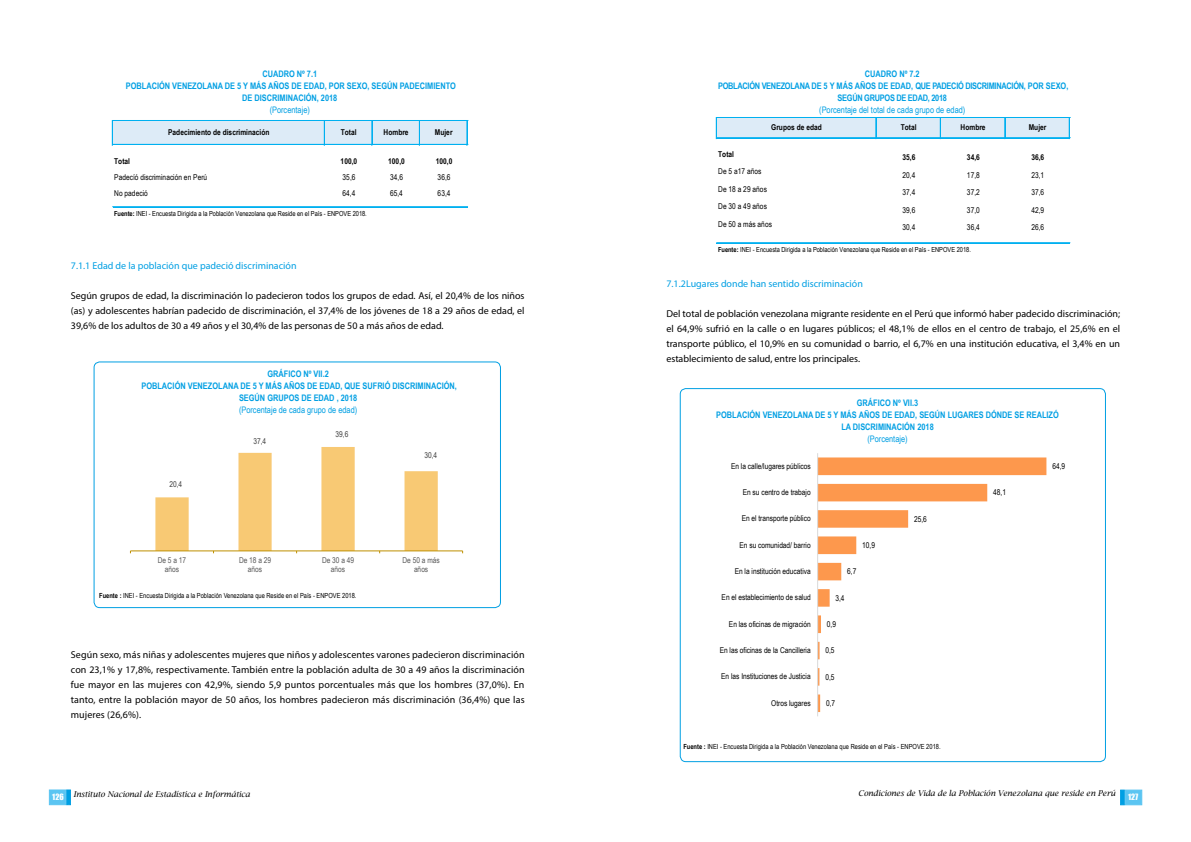
<style>
.page{position:relative;width:1191px;height:842px;background:#fff}
.page>*{position:absolute;margin:0;border:0;box-sizing:border-box;transform-origin:0 0}
.t1{font:10px/15px "Myriad Pro";color:#000;text-align:justify}
.t2{font:10px "Myriad Pro";color:#009fe3}
.t3{font:700 9px/12px "Arial Narrow";color:#009fe3;text-align:center}
.t4{font:700 9px/12px "Arial Narrow";letter-spacing:-.03em;color:#009fe3;text-align:center}
.t5{font:9px "Arial Narrow";color:#009fe3}
.t6{font:8px "Arial Narrow";letter-spacing:.005em;color:#000}
.t7{font:700 8px "Arial Narrow";letter-spacing:.005em;color:#000}
.t8{font:italic 8px "Lucida Bright";color:#000}
.t9{font:8px/9.2px "Arial Narrow";letter-spacing:-.01em;color:#595959;text-align:center}
.t10{font:8px "Arial Narrow";letter-spacing:.005em;color:#404040}
.t11{font:8px "Impact";color:#fff}
.t12{font:7px "Arial Narrow";color:#000}
.s1{font-weight:700}
</style>
<div class="page">
<div style="left:1124px;top:790px;width:18px;height:15px;background:#5bc5f2;border:1px solid #5bc5f2"></div>
<svg style="left:1120px;top:790px;width:4px;height:15px"></svg>
<div style="left:49px;top:789px;width:17px;height:16px;background:#5bc5f2;border:1px solid #5bc5f2"></div>
<svg style="left:66px;top:789px;width:5px;height:16px"></svg>
<div style="left:113px;top:121px;width:354px;height:24px;background:#ddebf7"></div>
<svg style="left:112px;top:120px;width:1px;height:25px"></svg>
<svg style="left:324px;top:121px;width:1px;height:23px"></svg>
<svg style="left:372px;top:121px;width:1px;height:23px"></svg>
<svg style="left:419px;top:121px;width:1px;height:23px"></svg>
<svg style="left:467px;top:121px;width:1px;height:23px"></svg>
<hr style="left:113px;top:120px;width:355px;height:1px;background:#00b0f0">
<hr style="left:113px;top:144px;width:355px;height:1px;background:#00b0f0">
<hr style="left:113px;top:206px;width:354px;height:1px;background:#00b0f0">
<hr style="left:113px;top:207px;width:354px;height:1px;background:#00b0f0">
<div style="left:94px;top:361px;width:407px;height:247px;border:1px solid #009fe3;border-radius:6px"></div>
<hr style="left:130px;top:550px;width:332px;height:1px;background:#bf9000">
<svg style="left:155px;top:447px;width:283px;height:106px"></svg>
<div style="left:717px;top:118px;width:352px;height:20px;background:#ddebf7"></div>
<svg style="left:716px;top:117px;width:1px;height:22px"></svg>
<svg style="left:875px;top:118px;width:2px;height:19px"></svg>
<svg style="left:940px;top:118px;width:1px;height:19px"></svg>
<svg style="left:1004px;top:118px;width:1px;height:19px"></svg>
<svg style="left:1069px;top:118px;width:1px;height:19px"></svg>
<hr style="left:717px;top:117px;width:353px;height:1px;background:#00b0f0">
<hr style="left:717px;top:137px;width:353px;height:1px;background:#00b0f0">
<hr style="left:717px;top:138px;width:353px;height:1px;background:#00b0f0">
<hr style="left:717px;top:242px;width:352px;height:1px;background:#00b0f0">
<hr style="left:717px;top:243px;width:352px;height:1px;background:#00b0f0">
<svg style="left:818px;top:457px;width:228px;height:255px"></svg>
<hr style="left:817px;top:453px;width:1px;height:263px;background:#d9d9d9">
<p class="t3" style="left:126px;top:68px;width:331px">CUADRO Nº 7.1<br>POBLACIÓN VENEZOLANA DE 5 Y MÁS AÑOS DE EDAD, POR SEXO, SEGÚN PADECIMIENTO<br>DE DISCRIMINACIÓN, 2018</p>
<p class="t5" style="left:270px;top:104px;width:42px">(Porcentaje)</p>
<p class="t7" style="left:168px;top:126px;width:103px">Padecimiento de discriminación</p>
<p class="t7" style="left:341px;top:126px;width:17px">Total</p>
<p class="t7" style="left:383px;top:126px;width:27px">Hombre</p>
<p class="t7" style="left:435px;top:126px;width:19px">Mujer</p>
<p class="t7" style="left:114px;top:155px;width:17px">Total</p>
<p class="t7" style="left:341px;top:155px;width:18px">100,0</p>
<p class="t7" style="left:388px;top:155px;width:18px">100,0</p>
<p class="t7" style="left:436px;top:155px;width:18px">100,0</p>
<p class="t6" style="left:114px;top:172px;width:94px">Padecíó discriminación en Perú</p>
<p class="t6" style="left:342px;top:172px;width:14px">35,6</p>
<p class="t6" style="left:390px;top:172px;width:14px">34,6</p>
<p class="t6" style="left:437px;top:172px;width:14px">36,6</p>
<p class="t6" style="left:114px;top:188px;width:35px">No padeció</p>
<p class="t6" style="left:342px;top:188px;width:14px">64,4</p>
<p class="t6" style="left:390px;top:188px;width:14px">65,4</p>
<p class="t6" style="left:437px;top:188px;width:14px">63,4</p>
<p class="t12" style="left:114px;top:208px;width:254px"><span class="s1">Fuente:</span> INEI - Encuesta Dirigida a la Población Venezolana que Reside en el País - ENPOVE 2018.</p>
<p class="t2" style="left:71px;top:259px;width:227px">7.1.1 Edad de la población que padeció discriminación</p>
<p class="t1" style="left:71px;top:288px;width:455px">Según grupos de edad, la discriminación lo padecieron todos los grupos de edad. Así, el 20,4% de los niños (as) y adolescentes habrían padecido de discriminación, el 37,4% de los jóvenes de 18 a 29 años de edad, el 39,6% de los adultos de 30 a 49 años y el 30,4% de las personas de 50 a más años de edad.</p>
<p class="t3" style="left:141px;top:367px;width:317px">GRÁFICO Nº VII.2<br>POBLACIÓN VENEZOLANA DE 5 Y MÁS AÑOS DE EDAD, QUE SUFRIÓ DISCRIMINACIÓN,<br>SEGÚN GRUPOS DE EDAD , 2018</p>
<p class="t5" style="left:239px;top:403px;width:120px">(Porcentaje de cada grupo de edad)</p>
<p class="t10" style="left:169px;top:478px;width:14px">20,4</p>
<p class="t10" style="left:253px;top:435px;width:14px">37,4</p>
<p class="t10" style="left:335px;top:428px;width:14px">39,6</p>
<p class="t10" style="left:424px;top:450px;width:14px">30,4</p>
<p class="t9" style="left:158px;top:555px;width:30px">De 5 a 17 años</p>
<p class="t9" style="left:239px;top:555px;width:34px">De 18 a 29 años</p>
<p class="t9" style="left:322px;top:555px;width:34px">De 30 a 49 años</p>
<p class="t9" style="left:402px;top:555px;width:39px">De 50 a más años</p>
<p class="t12" style="left:99px;top:590px;width:259px"><span class="s1">Fuente :</span> INEI - Encuesta Dirigida a la Población Venezolana que Reside en el País - ENPOVE 2018.</p>
<p class="t1" style="left:71px;top:647px;width:455px">Según sexo, más niñas y adolescentes mujeres que niños y adolescentes varones padecieron discriminación con 23,1% y 17,8%, respectivamente. También entre la población adulta de 30 a 49 años la discriminación fue mayor en las mujeres con 42,9%, siendo 5,9 puntos porcentuales más que los hombres (37,0%). En tanto, entre la población mayor de 50 años, los hombres padecieron más discriminación (36,4%) que las mujeres (26,6%).</p>
<p class="t4" style="left:718px;top:68px;width:352px">CUADRO Nº 7.2<br>POBLACIÓN VENEZOLANA DE 5 Y MÁS AÑOS DE EDAD, QUE PADECIÓ DISCRIMINACIÓN, POR SEXO,<br>SEGÚN GRUPOS DE EDAD, 2018</p>
<p class="t5" style="left:819px;top:104px;width:148px">(Porcentaje del total de cada grupo de edad)</p>
<p class="t7" style="left:718px;top:148px;width:17px">Total</p>
<p class="t7" style="left:902px;top:152px;width:14px">35,6</p>
<p class="t7" style="left:967px;top:152px;width:14px">34,6</p>
<p class="t7" style="left:1031px;top:152px;width:14px">36,6</p>
<p class="t6" style="left:718px;top:166px;width:45px">De 5 a17 años</p>
<p class="t6" style="left:902px;top:169px;width:14px">20,4</p>
<p class="t6" style="left:967px;top:169px;width:14px">17,8</p>
<p class="t6" style="left:1031px;top:169px;width:14px">23,1</p>
<p class="t6" style="left:718px;top:183px;width:50px">De 18 a 29 años</p>
<p class="t6" style="left:902px;top:187px;width:14px">37,4</p>
<p class="t6" style="left:967px;top:187px;width:14px">37,2</p>
<p class="t6" style="left:1031px;top:187px;width:14px">37,6</p>
<p class="t6" style="left:718px;top:200px;width:50px">De 30 a 49 años</p>
<p class="t6" style="left:902px;top:204px;width:14px">39,6</p>
<p class="t6" style="left:967px;top:204px;width:14px">37,0</p>
<p class="t6" style="left:1031px;top:204px;width:14px">42,9</p>
<p class="t6" style="left:718px;top:218px;width:55px">De 50 a más años</p>
<p class="t6" style="left:902px;top:221px;width:14px">30,4</p>
<p class="t6" style="left:967px;top:221px;width:14px">36,4</p>
<p class="t6" style="left:1031px;top:221px;width:14px">26,6</p>
<p class="t12" style="left:718px;top:244px;width:254px"><span class="s1">Fuente:</span> INEI - Encuesta Dirigida a la Población Venezolana que Reside en el País - ENPOVE 2018.</p>
<p class="t7" style="left:771px;top:121px;width:52px">Grupos de edad</p>
<p class="t7" style="left:900px;top:121px;width:17px">Total</p>
<p class="t7" style="left:960px;top:121px;width:27px">Hombre</p>
<p class="t7" style="left:1028px;top:121px;width:19px">Mujer</p>
<p class="t2" style="left:666px;top:278px;width:198px">7.1.2Lugares donde han sentido discriminación</p>
<p class="t1" style="left:666px;top:306px;width:455px">Del total de población venezolana migrante residente en el Perú que informó haber padecido discriminación; el 64,9% sufrió en la calle o en lugares públicos; el 48,1% de ellos en el centro de trabajo, el 25,6% en el transporte público, el 10,9% en su comunidad o barrio, el 6,7% en una institución educativa, el 3,4% en un establecimiento de salud, entre los principales.</p>
<p class="t3" style="left:716px;top:396px;width:344px">GRÁFICO Nº VII.3<br>POBLACIÓN VENEZOLANA DE 5 Y MÁS AÑOS DE EDAD, SEGÚN LUGARES DÓNDE SE REALIZÓ<br>LA DISCRIMINACIÓN 2018</p>
<p class="t5" style="left:867px;top:432px;width:42px">(Porcentaje)</p>
<p class="t6" style="left:731px;top:460px;width:81px">En la calle/lugares públicos</p>
<p class="t6" style="left:743px;top:486px;width:69px">En su centro de trabajo</p>
<p class="t6" style="left:741px;top:513px;width:70px">En el transporte público</p>
<p class="t6" style="left:739px;top:539px;width:73px">En su comunidad/ barrio</p>
<p class="t6" style="left:734px;top:565px;width:77px">En la institución educativa</p>
<p class="t6" style="left:721px;top:592px;width:91px">En el establecimiento de salud</p>
<p class="t6" style="left:729px;top:618px;width:83px">En las oficinas de migración</p>
<p class="t6" style="left:720px;top:644px;width:92px">En las oficinas de la Cancilleria</p>
<p class="t6" style="left:721px;top:671px;width:91px">En las Instituciones de Justicia</p>
<p class="t6" style="left:771px;top:697px;width:41px">Otros lugares</p>
<p class="t6" style="left:862px;top:539px;width:14px">10,9</p>
<p class="t6" style="left:847px;top:566px;width:11px">6,7</p>
<p class="t6" style="left:835px;top:592px;width:11px">3,4</p>
<p class="t6" style="left:827px;top:618px;width:11px">0,9</p>
<p class="t6" style="left:825px;top:645px;width:11px">0,5</p>
<p class="t6" style="left:825px;top:671px;width:11px">0,5</p>
<p class="t6" style="left:826px;top:697px;width:11px">0,7</p>
<p class="t6" style="left:914px;top:513px;width:14px">25,6</p>
<p class="t12" style="left:683px;top:741px;width:259px"><span class="s1">Fuente :</span> INEI - Encuesta Dirigida a la Población Venezolana que Reside en el País - ENPOVE 2018.</p>
<p class="t6" style="left:993px;top:487px;width:14px">48,1</p>
<p class="t6" style="left:1052px;top:460px;width:14px">64,9</p>
<p class="t8" style="left:74px;top:790px;width:178px">Instituto Nacional de Estadística e Informática</p>
<p class="t8" style="left:858px;top:789px;width:259px">Condiciones de Vida de la Población Venezolana que reside en Perú</p>
<p class="t11" style="left:52px;top:791px;width:13px">126</p>
<p class="t11" style="left:1128px;top:791px;width:12px">127</p>
</div>
